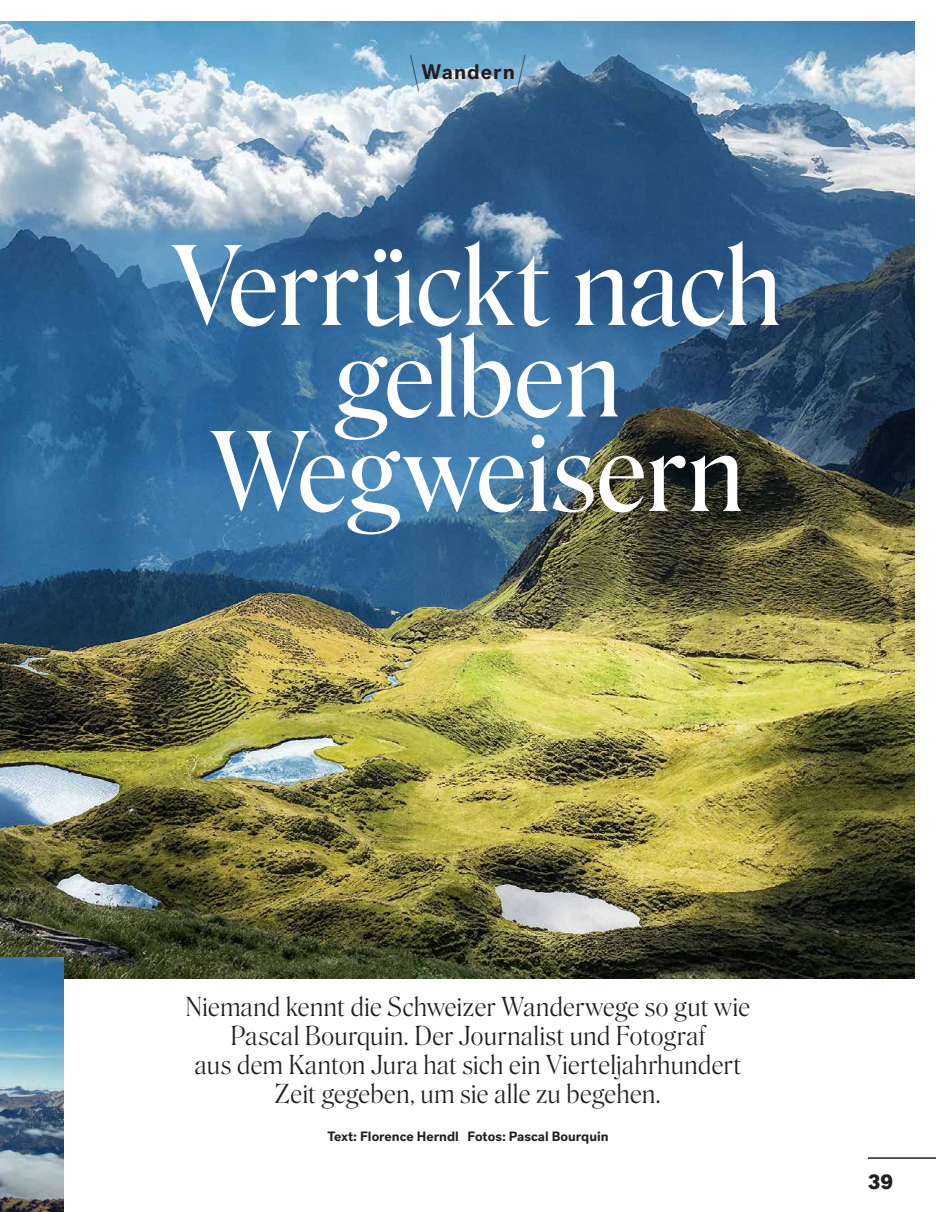
<style>
.page{position:relative;width:936px;height:1212px;background:#fff}
.page>*{position:absolute;margin:0;border:0;box-sizing:border-box;transform-origin:0 0}
.t1{font:106.5px/93px "Roslindale Display Narrow";letter-spacing:.005em;color:#fff;text-align:center}
.t2{font:200 condensed 42.3px "Roslindale Display";color:#231f20}
.t3{font:300 25.5px/28.7px "Roslindale Display Narrow";letter-spacing:.025em;color:#231f20;text-align:center}
.t4{font:700 21px "Post Grotesk";letter-spacing:.05em;color:#231f20}
.t5{font:900 21px "Post Grotesk";color:#231f20}
.t6{font:700 13.5px "Post Grotesk";color:#231f20}
</style>
<div class="page">
<hr style="left:867px;top:1157px;width:68px;height:2px;background:#231f20">
<img style="left:0;top:21px;width:914px;height:957px">
<img style="left:0;top:958px;width:64px;height:254px">
<h2 class="t2" style="left:408px;top:37px;width:14px">\</h2>
<h2 class="t2" style="left:514px;top:37px;width:14px">/</h2>
<h2 class="t4" style="left:421px;top:58px;width:95px">Wandern</h2>
<h3 class="t1" style="left:174px;top:234px;width:608px">Verrückt nach gelben<br>Wegweisern</h3>
<p class="t3" style="left:186px;top:991px;width:566px">Niemand kennt die Schweizer Wanderwege so gut wie Pascal Bourquin. Der Journalist und Fotograf<br>aus dem Kanton Jura hat sich ein Vierteljahrhundert Zeit gegeben, um sie alle zu begehen.</p>
<p class="t6" style="left:327px;top:1127px;width:283px">Text: Florence Herndl Fotos: Pascal Bourquin</p>
<p class="t5" style="left:867px;top:1168px;width:27px">39</p>
</div>
